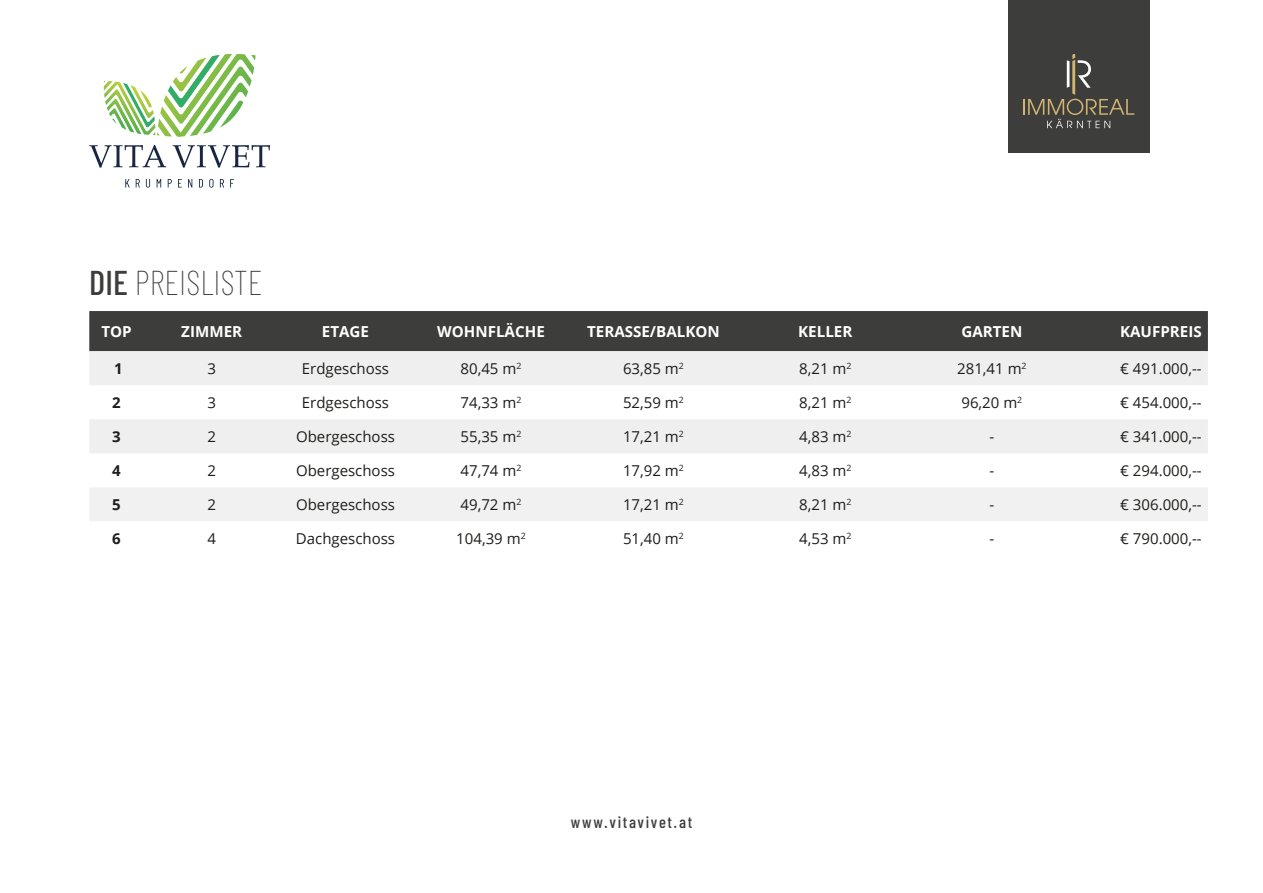
<style>
.page{position:relative;width:1263px;height:893px;background:#fff}
.page>*{position:absolute;margin:0;border:0;box-sizing:border-box;transform-origin:0 0}
.Headline_2{font:100 34.5px "Barlow Condensed";color:#3d3d3c}
.t1{font:500 16.5px "Barlow Condensed";letter-spacing:.1em;color:#3d3d3c}
.t2{font:700 15.15px "Open Sans";color:#fff}
.t3{font:15px "Open Sans";color:#1d1d1b}
.t4{font:15px "Open Sans";color:#1e1e1c}
.t5{font:700 15px "Open Sans";color:#1d1d1b}
.s1{font-weight:500}
.s2{color:#1d1d1b}
</style>
<div class="page">
<div style="left:1008px;top:0;width:141px;height:153px;background:#3d3d3c"></div>
<svg style="left:1023px;top:54px;width:111px;height:74px"></svg>
<div style="left:89px;top:311px;width:1119px;height:40px;background:#3d3d3c"></div>
<svg style="left:89px;top:351px;width:1119px;height:102px;fill:#efefef"></svg>
<div style="left:90px;top:488px;width:1118px;height:33px;background:#f1f1f1"></div>
<svg style="left:103px;top:54px;width:153px;height:83px"></svg>
<svg style="left:89px;top:145px;width:77px;height:23px"></svg>
<svg style="left:173px;top:145px;width:97px;height:23px"></svg>
<svg style="left:125px;top:179px;width:5px;height:9px"></svg>
<svg style="left:136px;top:179px;width:4px;height:9px"></svg>
<svg style="left:146px;top:179px;width:4px;height:9px"></svg>
<svg style="left:157px;top:179px;width:4px;height:9px"></svg>
<svg style="left:168px;top:179px;width:4px;height:9px"></svg>
<svg style="left:178px;top:179px;width:4px;height:9px"></svg>
<svg style="left:188px;top:179px;width:4px;height:9px"></svg>
<svg style="left:199px;top:179px;width:4px;height:9px"></svg>
<svg style="left:209px;top:179px;width:4px;height:9px"></svg>
<svg style="left:220px;top:179px;width:4px;height:9px"></svg>
<svg style="left:230px;top:179px;width:4px;height:9px"></svg>
<p class="Headline_2" style="left:89px;top:261px;width:175px"><span class="s1">DIE</span> PREISLISTE</p>
<p class="t2" style="left:101px;top:321px;width:32px">TOP</p>
<p class="t2" style="left:181px;top:321px;width:62px">ZIMMER</p>
<p class="t2" style="left:322px;top:321px;width:49px">ETAGE</p>
<p class="t2" style="left:437px;top:321px;width:109px">WOHNFLÄCHE</p>
<p class="t2" style="left:587px;top:321px;width:134px">TERASSE/BALKON</p>
<p class="t2" style="left:798px;top:321px;width:56px">KELLER</p>
<p class="t2" style="left:961px;top:321px;width:62px">GARTEN</p>
<p class="t2" style="left:1120px;top:321px;width:83px">KAUFPREIS</p>
<p class="t5" style="left:114px;top:358px;width:10px">1</p>
<p class="t3" style="left:207px;top:358px;width:10px">3</p>
<p class="t3" style="left:302px;top:358px;width:89px">Erdgeschoss</p>
<p class="t3" style="left:461px;top:358px;width:62px">80,45 m<sup>2</sup></p>
<p class="t3" style="left:623px;top:358px;width:62px">63,85 m<sup>2</sup></p>
<p class="t3" style="left:799px;top:358px;width:54px">8,21 m<sup>2</sup></p>
<p class="t3" style="left:957px;top:358px;width:71px">281,41 m<sup>2</sup></p>
<p class="t3" style="left:1120px;top:358px;width:83px">€ 491.000,--</p>
<p class="t5" style="left:112px;top:392px;width:10px">2</p>
<p class="t3" style="left:207px;top:392px;width:10px">3</p>
<p class="t3" style="left:302px;top:392px;width:89px">Erdgeschoss</p>
<p class="t3" style="left:461px;top:392px;width:62px">74,33 m<sup>2</sup></p>
<p class="t3" style="left:623px;top:392px;width:62px">52,59 m<sup>2</sup></p>
<p class="t3" style="left:799px;top:392px;width:54px">8,21 m<sup>2</sup></p>
<p class="t3" style="left:961px;top:392px;width:62px">96,20 m<sup>2</sup></p>
<p class="t3" style="left:1120px;top:392px;width:83px">€ 454.000,--</p>
<p class="t5" style="left:112px;top:426px;width:10px">3</p>
<p class="t3" style="left:207px;top:426px;width:10px">2</p>
<p class="t3" style="left:296px;top:426px;width:100px">Obergeschoss</p>
<p class="t3" style="left:461px;top:426px;width:62px">55,35 m<sup>2</sup></p>
<p class="t3" style="left:623px;top:426px;width:62px">17,21 m<sup>2</sup></p>
<p class="t3" style="left:799px;top:426px;width:54px">4,83 m<sup>2</sup></p>
<p class="t3" style="left:989px;top:426px;width:6px">-</p>
<p class="t3" style="left:1120px;top:426px;width:83px">€ 341.000,--</p>
<p class="t5" style="left:112px;top:460px;width:10px">4</p>
<p class="t3" style="left:207px;top:460px;width:10px">2</p>
<p class="t3" style="left:296px;top:460px;width:100px">Obergeschoss</p>
<p class="t3" style="left:461px;top:460px;width:62px">47,74 m<sup>2</sup></p>
<p class="t3" style="left:623px;top:460px;width:62px">17,92 m<sup>2</sup></p>
<p class="t4" style="left:799px;top:460px;width:54px">4,83 m<sup>2</sup></p>
<p class="t3" style="left:989px;top:460px;width:6px">-</p>
<p class="t3" style="left:1120px;top:460px;width:83px">€ 294.000,--</p>
<p class="t5" style="left:112px;top:494px;width:10px">5</p>
<p class="t3" style="left:207px;top:494px;width:10px">2</p>
<p class="t3" style="left:296px;top:494px;width:100px">Obergeschoss</p>
<p class="t3" style="left:461px;top:494px;width:62px">49,72 m<sup>2</sup></p>
<p class="t3" style="left:623px;top:494px;width:62px">17,21 m<sup>2</sup></p>
<p class="t4" style="left:799px;top:494px;width:54px">8,21 <span class="s2">m</span><sup>2</sup></p>
<p class="t3" style="left:989px;top:494px;width:6px">-</p>
<p class="t3" style="left:1120px;top:494px;width:83px">€ 306.000,--</p>
<p class="t5" style="left:112px;top:528px;width:10px">6</p>
<p class="t3" style="left:207px;top:528px;width:10px">4</p>
<p class="t3" style="left:296px;top:528px;width:101px">Dachgeschoss</p>
<p class="t3" style="left:456px;top:528px;width:71px">104,39 m<sup>2</sup></p>
<p class="t3" style="left:623px;top:528px;width:62px">51,40 m<sup>2</sup></p>
<p class="t4" style="left:799px;top:528px;width:54px">4,53 m<sup>2</sup></p>
<p class="t3" style="left:989px;top:528px;width:6px">-</p>
<p class="t3" style="left:1120px;top:528px;width:83px">€ 790.000,--</p>
<p class="t1" style="left:571px;top:812px;width:123px">www.vitavivet.at</p>
</div>
